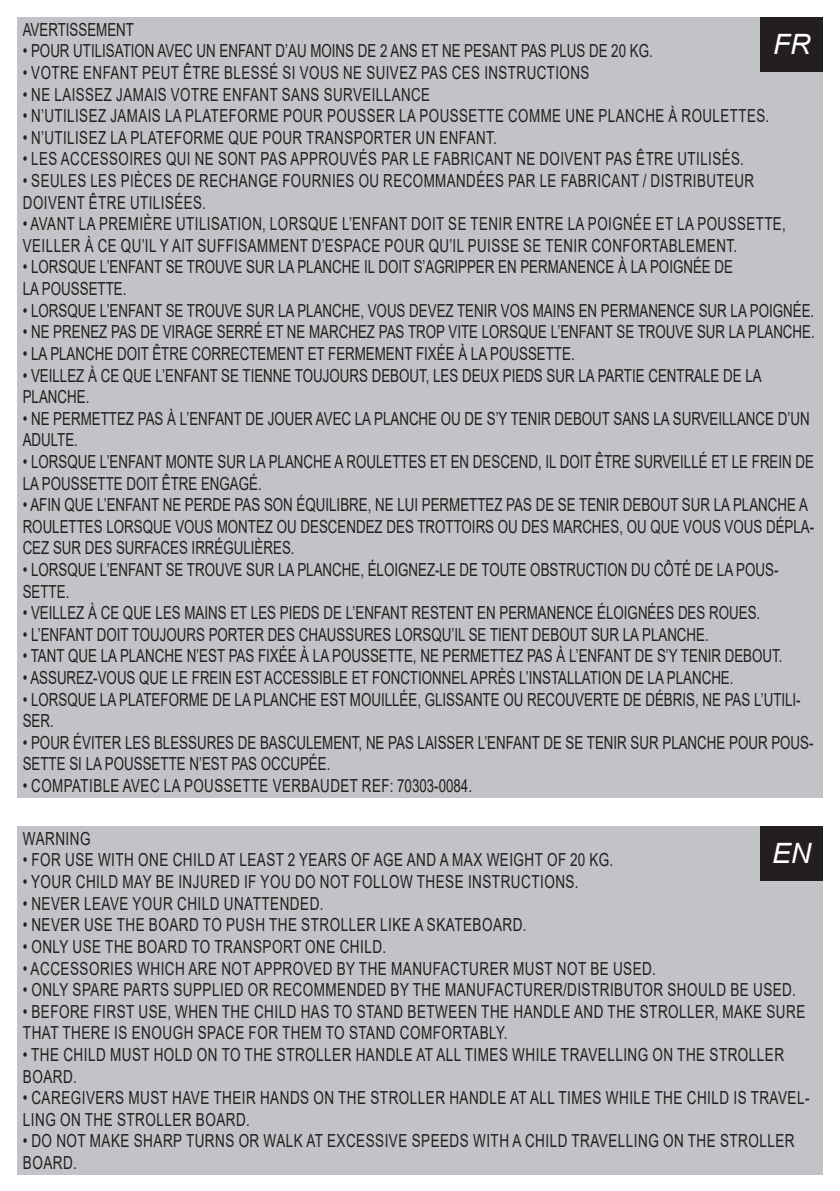
<style>
.page{position:relative;width:840px;height:1191px;background:#fff}
.page>*{position:absolute;margin:0;border:0;box-sizing:border-box;transform-origin:0 0}
.t1{font:italic 28px "Arial";color:#fff}
.t2{font:18px/21.6px "Arial";color:#231f20;scale:.74 1}
.t3{font:18px/21.6px "Arial";letter-spacing:.035em;color:#231f20;scale:.74 1}
.t4{font:18px/21.6px "Arial";letter-spacing:.035em;color:#231f20;scale:.75 1}
.t5{font:18px "Arial";color:#231f20;scale:.75 1}
</style>
<div class="page">
<div style="left:17px;top:17px;width:805px;height:780px;background:#c2c3c6"></div>
<div style="left:760px;top:17px;width:62px;height:54px;background:#231f20"></div>
<div style="left:17px;top:826px;width:805px;height:348px;background:#c2c3c6"></div>
<div style="left:760px;top:826px;width:62px;height:54px;background:#231f20"></div>
<p class="t2" style="left:23px;top:19px;width:152px">AVERTISSEMENT</p>
<p class="t2" style="left:23px;top:40px;width:852px">• POUR UTILISATION AVEC UN ENFANT D’AU MOINS DE 2 ANS ET NE PESANT PAS PLUS DE 20 KG.</p>
<p class="t3" style="left:23px;top:62px;width:767px">• VOTRE ENFANT PEUT ÊTRE BLESSÉ SI VOUS NE SUIVEZ PAS CES INSTRUCTIONS</p>
<p class="t3" style="left:23px;top:83px;width:551px">• NE LAISSEZ JAMAIS VOTRE ENFANT SANS SURVEILLANCE</p>
<p class="t3" style="left:23px;top:105px;width:1009px">• N’UTILISEZ JAMAIS LA PLATEFORME POUR POUSSER LA POUSSETTE COMME UNE PLANCHE À ROULETTES.</p>
<p class="t3" style="left:23px;top:127px;width:642px">• N’UTILISEZ LA PLATEFORME QUE POUR TRANSPORTER UN ENFANT.</p>
<p class="t3" style="left:23px;top:148px;width:975px">• LES ACCESSOIRES QUI NE SONT PAS APPROUVÉS PAR LE FABRICANT NE DOIVENT PAS ÊTRE UTILISÉS.</p>
<p class="t3" style="left:23px;top:170px;width:989px">• SEULES LES PIÈCES DE RECHANGE FOURNIES OU RECOMMANDÉES PAR LE FABRICANT / DISTRIBUTEUR<br>DOIVENT ÊTRE UTILISÉES.</p>
<p class="t3" style="left:23px;top:213px;width:1032px">• AVANT LA PREMIÈRE UTILISATION, LORSQUE L’ENFANT DOIT SE TENIR ENTRE LA POIGNÉE ET LA POUSSETTE,<br>VEILLER À CE QU’IL Y AIT SUFFISAMMENT D’ESPACE POUR QU’IL PUISSE SE TENIR CONFORTABLEMENT.</p>
<p class="t2" style="left:23px;top:256px;width:960px">• LORSQUE L’ENFANT SE TROUVE SUR LA PLANCHE IL DOIT S’AGRIPPER EN PERMANENCE À LA POIGNÉE DE</p>
<p class="t2" style="left:23px;top:278px;width:142px">LA POUSSETTE.</p>
<p class="t2" style="left:23px;top:299px;width:1070px">• LORSQUE L’ENFANT SE TROUVE SUR LA PLANCHE, VOUS DEVEZ TENIR VOS MAINS EN PERMANENCE SUR LA POIGNÉE.</p>
<p class="t2" style="left:23px;top:321px;width:1071px">• NE PRENEZ PAS DE VIRAGE SERRÉ ET NE MARCHEZ PAS TROP VITE LORSQUE L’ENFANT SE TROUVE SUR LA PLANCHE.</p>
<p class="t2" style="left:23px;top:343px;width:747px">• LA PLANCHE DOIT ÊTRE CORRECTEMENT ET FERMEMENT FIXÉE À LA POUSSETTE.</p>
<p class="t2" style="left:23px;top:364px;width:999px">• VEILLEZ À CE QUE L’ENFANT SE TIENNE TOUJOURS DEBOUT, LES DEUX PIEDS SUR LA PARTIE CENTRALE DE LA<br>PLANCHE.</p>
<p class="t2" style="left:23px;top:407px;width:1064px">• NE PERMETTEZ PAS À L’ENFANT DE JOUER AVEC LA PLANCHE OU DE S’Y TENIR DEBOUT SANS LA SURVEILLANCE D’UN<br>ADULTE.</p>
<p class="t2" style="left:23px;top:451px;width:1070px">• LORSQUE L’ENFANT MONTE SUR LA PLANCHE A ROULETTES ET EN DESCEND, IL DOIT ÊTRE SURVEILLÉ ET LE FREIN DE<br>LA POUSSETTE DOIT ÊTRE ENGAGÉ.</p>
<p class="t2" style="left:23px;top:494px;width:1070px">• AFIN QUE L’ENFANT NE PERDE PAS SON ÉQUILIBRE, NE LUI PERMETTEZ PAS DE SE TENIR DEBOUT SUR LA PLANCHE A<br>ROULETTES LORSQUE VOUS MONTEZ OU DESCENDEZ DES TROTTOIRS OU DES MARCHES, OU QUE VOUS VOUS DÉPLA-<br>CEZ SUR DES SURFACES IRRÉGULIÈRES.</p>
<p class="t2" style="left:23px;top:559px;width:1022px">• LORSQUE L’ENFANT SE TROUVE SUR LA PLANCHE, ÉLOIGNEZ-LE DE TOUTE OBSTRUCTION DU CÔTÉ DE LA POUS-<br>SETTE.</p>
<p class="t2" style="left:23px;top:602px;width:997px">• VEILLEZ À CE QUE LES MAINS ET LES PIEDS DE L’ENFANT RESTENT EN PERMANENCE ÉLOIGNÉES DES ROUES.</p>
<p class="t2" style="left:23px;top:623px;width:928px">• L’ENFANT DOIT TOUJOURS PORTER DES CHAUSSURES LORSQU’IL SE TIENT DEBOUT SUR LA PLANCHE.</p>
<p class="t2" style="left:23px;top:645px;width:1027px">• TANT QUE LA PLANCHE N’EST PAS FIXÉE À LA POUSSETTE, NE PERMETTEZ PAS À L’ENFANT DE S’Y TENIR DEBOUT.</p>
<p class="t2" style="left:23px;top:667px;width:961px">• ASSUREZ-VOUS QUE LE FREIN EST ACCESSIBLE ET FONCTIONNEL APRÈS L’INSTALLATION DE LA PLANCHE.</p>
<p class="t2" style="left:23px;top:688px;width:1052px">• LORSQUE LA PLATEFORME DE LA PLANCHE EST MOUILLÉE, GLISSANTE OU RECOUVERTE DE DÉBRIS, NE PAS L’UTILI-<br>SER.</p>
<p class="t2" style="left:23px;top:731px;width:1069px">• POUR ÉVITER LES BLESSURES DE BASCULEMENT, NE PAS LAISSER L’ENFANT DE SE TENIR SUR PLANCHE POUR POUS-<br>SETTE SI LA POUSSETTE N’EST PAS OCCUPÉE.</p>
<p class="t3" style="left:23px;top:775px;width:608px">• COMPATIBLE AVEC LA POUSSETTE VERBAUDET REF: 70303-0084.</p>
<p class="t1" style="left:772px;top:26px;width:39px">FR</p>
<p class="t4" style="left:23px;top:827px;width:92px">WARNING</p>
<p class="t4" style="left:23px;top:849px;width:788px">• FOR USE WITH ONE CHILD AT LEAST 2 YEARS OF AGE AND A MAX WEIGHT OF 20 KG.</p>
<p class="t3" style="left:23px;top:871px;width:752px">• YOUR CHILD MAY BE INJURED IF YOU DO NOT FOLLOW THESE INSTRUCTIONS.</p>
<p class="t3" style="left:23px;top:892px;width:407px">• NEVER LEAVE YOUR CHILD UNATTENDED.</p>
<p class="t3" style="left:23px;top:914px;width:682px">• NEVER USE THE BOARD TO PUSH THE STROLLER LIKE A SKATEBOARD.</p>
<p class="t3" style="left:23px;top:935px;width:492px">• ONLY USE THE BOARD TO TRANSPORT ONE CHILD.</p>
<p class="t3" style="left:23px;top:957px;width:856px">• ACCESSORIES WHICH ARE NOT APPROVED BY THE MANUFACTURER MUST NOT BE USED.</p>
<p class="t3" style="left:23px;top:979px;width:1045px">• ONLY SPARE PARTS SUPPLIED OR RECOMMENDED BY THE MANUFACTURER/DISTRIBUTOR SHOULD BE USED.</p>
<p class="t3" style="left:23px;top:1000px;width:1058px">• BEFORE FIRST USE, WHEN THE CHILD HAS TO STAND BETWEEN THE HANDLE AND THE STROLLER, MAKE SURE<br>THAT THERE IS ENOUGH SPACE FOR THEM TO STAND COMFORTABLY.</p>
<p class="t4" style="left:23px;top:1043px;width:1016px">• THE CHILD MUST HOLD ON TO THE STROLLER HANDLE AT ALL TIMES WHILE TRAVELLING ON THE STROLLER</p>
<p class="t5" style="left:23px;top:1063px;width:73px">BOARD.</p>
<p class="t4" style="left:23px;top:1087px;width:1049px">• CAREGIVERS MUST HAVE THEIR HANDS ON THE STROLLER HANDLE AT ALL TIMES WHILE THE CHILD IS TRAVEL-<br>LING ON THE STROLLER BOARD.</p>
<p class="t4" style="left:23px;top:1130px;width:1030px">• DO NOT MAKE SHARP TURNS OR WALK AT EXCESSIVE SPEEDS WITH A CHILD TRAVELLING ON THE STROLLER<br>BOARD.</p>
<p class="t1" style="left:771px;top:835px;width:40px">EN</p>
</div>
